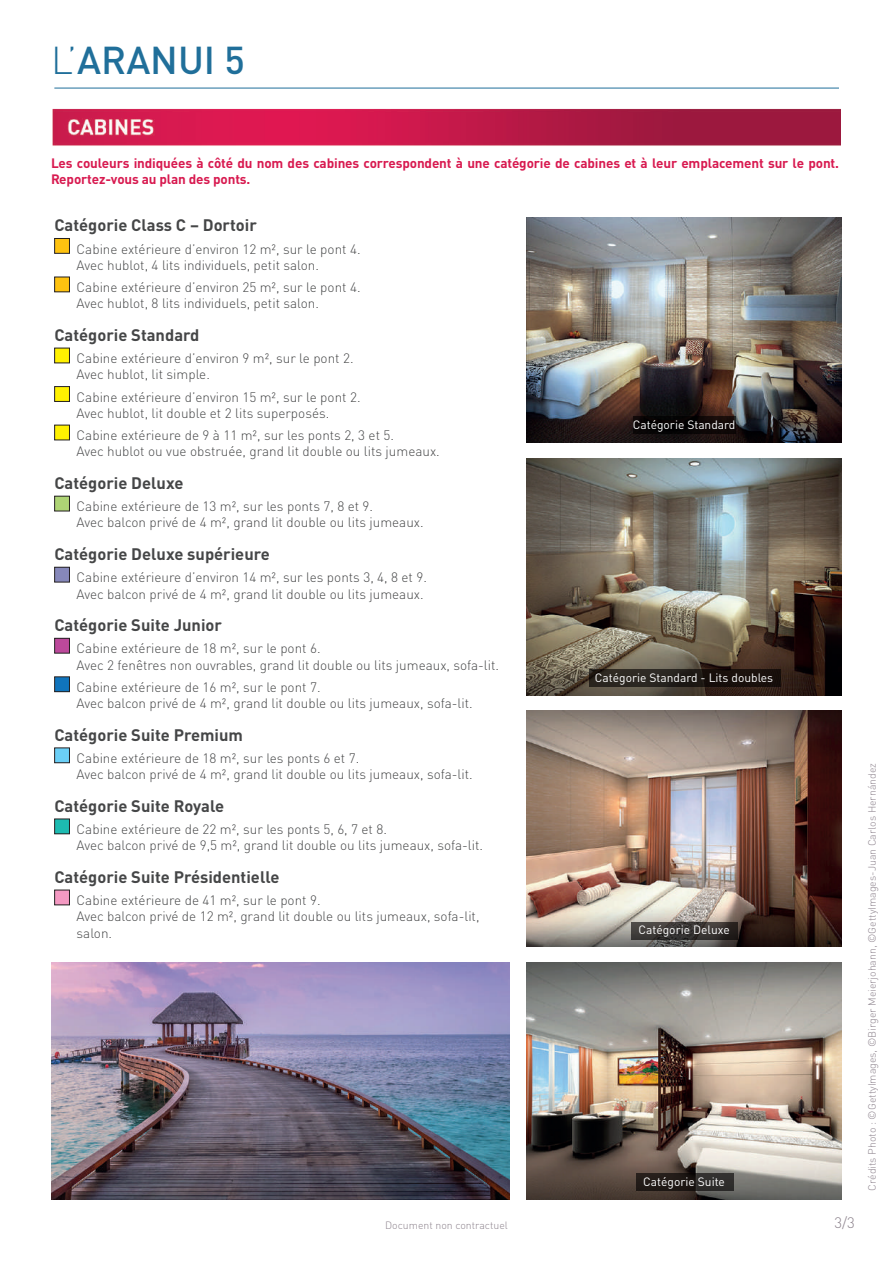
<style>
.page{position:relative;width:893px;height:1263px;background:#fff}
.page>*{position:absolute;margin:0;border:0;box-sizing:border-box;transform-origin:0 0}
.t1{font:500 38.4px "DIN";color:#206f9a}
.t2{font:700 16.5px "DIN";color:#454647}
.t3{font:300 15px "DIN";color:#8c828c}
.t4{font:300 13.5px/16.2px "DIN";color:#454647}
.t5{font:700 13.5px/16.2px "DIN Pro";letter-spacing:-.01em;color:#d81a50}
.t6{font:12px "DIN";color:#fff}
.t7{font:300 10.5px "DIN Pro";color:#8c828c}
.t8{font:300 10.5px "DIN";color:#8c828c}
.s1{font-weight:300}
</style>
<div class="page">
<img style="left:52px;top:108px;width:789px;height:38px">
<hr style="left:54px;top:88px;width:785px;height:1px;background:#206f9a">
<img style="left:526px;top:218px;width:316px;height:225px">
<img style="left:526px;top:458px;width:316px;height:237px">
<div style="left:55px;top:238px;width:14px;height:15px;background:#fec210"></div>
<div style="left:54px;top:238px;width:16px;height:16px;border:1px solid #231f20"></div>
<div style="left:55px;top:277px;width:14px;height:15px;background:#fec210"></div>
<div style="left:54px;top:277px;width:16px;height:15px;border:1px solid #231f20"></div>
<div style="left:55px;top:348px;width:14px;height:15px;background:#fff101"></div>
<div style="left:54px;top:348px;width:16px;height:15px;border:1px solid #231f20"></div>
<div style="left:55px;top:387px;width:14px;height:14px;background:#fff101"></div>
<div style="left:54px;top:386px;width:16px;height:16px;border:1px solid #231f20"></div>
<div style="left:55px;top:425px;width:14px;height:15px;background:#fff101"></div>
<div style="left:54px;top:425px;width:16px;height:15px;border:1px solid #231f20"></div>
<div style="left:55px;top:496px;width:14px;height:15px;background:#aed475"></div>
<div style="left:54px;top:496px;width:16px;height:15px;border:1px solid #231f20"></div>
<div style="left:55px;top:567px;width:14px;height:15px;background:#8688ba"></div>
<div style="left:54px;top:567px;width:16px;height:15px;border:1px solid #231f20"></div>
<div style="left:55px;top:638px;width:14px;height:15px;background:#bc499b"></div>
<div style="left:54px;top:638px;width:16px;height:15px;border:1px solid #231f20"></div>
<div style="left:55px;top:677px;width:14px;height:15px;background:#1074bc"></div>
<div style="left:54px;top:676px;width:16px;height:16px;border:1px solid #231f20"></div>
<div style="left:55px;top:748px;width:14px;height:15px;background:#6bcff6"></div>
<div style="left:54px;top:748px;width:16px;height:15px;border:1px solid #231f20"></div>
<div style="left:55px;top:819px;width:14px;height:15px;background:#1dbbb1"></div>
<div style="left:54px;top:819px;width:16px;height:15px;border:1px solid #231f20"></div>
<div style="left:55px;top:890px;width:14px;height:15px;background:#f499c2"></div>
<div style="left:54px;top:890px;width:16px;height:15px;border:1px solid #231f20"></div>
<div style="left:634px;top:417px;width:102px;height:17px;background:#090505"></div>
<div style="left:589px;top:670px;width:191px;height:17px;background:linear-gradient(to right,#2f2c25,#140a07)"></div>
<img style="left:526px;top:711px;width:316px;height:236px">
<svg style="left:631px;top:922px;width:107px;height:18px;background:#383432"></svg>
<img style="left:526px;top:962px;width:316px;height:237px">
<svg style="left:636px;top:1173px;width:97px;height:18px;background:#25211e"></svg>
<img style="left:51px;top:962px;width:458px;height:237px">
<h1 class="t1" style="left:51px;top:35px;width:195px"><span class="s1">L’</span>ARANUI 5</h1>
<p class="t5" style="left:51px;top:153px;width:789px">Les couleurs indiquées à côté du nom des cabines correspondent à une catégorie de cabines et à leur emplacement sur le pont.<br>Reportez-vous au plan des ponts.</p>
<p class="t2" style="left:54px;top:214px;width:204px">Catégorie Class C – Dortoir</p>
<p class="t4" style="left:77px;top:240px;width:285px">Cabine extérieure d’environ 12 m², sur le pont 4.<br>Avec hublot, 4 lits individuels, petit salon.</p>
<p class="t4" style="left:77px;top:279px;width:285px">Cabine extérieure d’environ 25 m², sur le pont 4.<br>Avec hublot, 8 lits individuels, petit salon.</p>
<p class="t2" style="left:54px;top:324px;width:147px">Catégorie Standard</p>
<p class="t4" style="left:77px;top:350px;width:278px">Cabine extérieure d’environ 9 m², sur le pont 2.<br>Avec hublot, lit simple.</p>
<p class="t4" style="left:77px;top:388px;width:285px">Cabine extérieure d’environ 15 m², sur le pont 2.<br>Avec hublot, lit double et 2 lits superposés.</p>
<p class="t4" style="left:77px;top:427px;width:365px">Cabine extérieure de 9 à 11 m², sur les ponts 2, 3 et 5.<br>Avec hublot ou vue obstruée, grand lit double ou lits jumeaux.</p>
<p class="t2" style="left:54px;top:472px;width:131px">Catégorie Deluxe</p>
<p class="t4" style="left:77px;top:498px;width:349px">Cabine extérieure de 13 m², sur les ponts 7, 8 et 9.<br>Avec balcon privé de 4 m², grand lit double ou lits jumeaux.</p>
<p class="t2" style="left:54px;top:543px;width:217px">Catégorie Deluxe supérieure</p>
<p class="t4" style="left:77px;top:569px;width:352px">Cabine extérieure d’environ 14 m², sur les ponts 3, 4, 8 et 9.<br>Avec balcon privé de 4 m², grand lit double ou lits jumeaux.</p>
<p class="t2" style="left:54px;top:614px;width:169px">Catégorie Suite Junior</p>
<p class="t4" style="left:77px;top:640px;width:424px">Cabine extérieure de 18 m², sur le pont 6.<br>Avec 2 fenêtres non ouvrables, grand lit double ou lits jumeaux, sofa-lit.</p>
<p class="t4" style="left:77px;top:678px;width:398px">Cabine extérieure de 16 m², sur le pont 7.<br>Avec balcon privé de 4 m², grand lit double ou lits jumeaux, sofa-lit.</p>
<p class="t2" style="left:54px;top:724px;width:190px">Catégorie Suite Premium</p>
<p class="t4" style="left:77px;top:749px;width:398px">Cabine extérieure de 18 m², sur les ponts 6 et 7.<br>Avec balcon privé de 4 m², grand lit double ou lits jumeaux, sofa-lit.</p>
<p class="t2" style="left:54px;top:795px;width:171px">Catégorie Suite Royale</p>
<p class="t4" style="left:77px;top:821px;width:408px">Cabine extérieure de 22 m², sur les ponts 5, 6, 7 et 8.<br>Avec balcon privé de 9,5 m², grand lit double ou lits jumeaux, sofa-lit.</p>
<p class="t2" style="left:54px;top:866px;width:226px">Catégorie Suite Présidentielle</p>
<p class="t4" style="left:77px;top:892px;width:404px">Cabine extérieure de 41 m², sur le pont 9.<br>Avec balcon privé de 12 m², grand lit double ou lits jumeaux, sofa-lit, salon.</p>
<p class="t6" style="left:633px;top:417px;width:104px">Catégorie Standard</p>
<p class="t6" style="left:595px;top:670px;width:180px">Catégorie Standard - Lits doubles</p>
<p class="t6" style="left:638px;top:923px;width:93px">Catégorie Deluxe</p>
<p class="t6" style="left:643px;top:1174px;width:83px">Catégorie Suite</p>
<p class="t8" style="left:385px;top:1218px;width:124px">Document non contractuel</p>
<p class="t3" style="left:834px;top:1213px;width:22px">3/3</p>
<p class="t7" style="left:864px;top:1190px;width:429px;rotate:-90deg">Crédits Photo : ©GettyImages, ©Birger Meierjohann, ©GettyImages-Juan Carlos Hernández</p>
</div>
